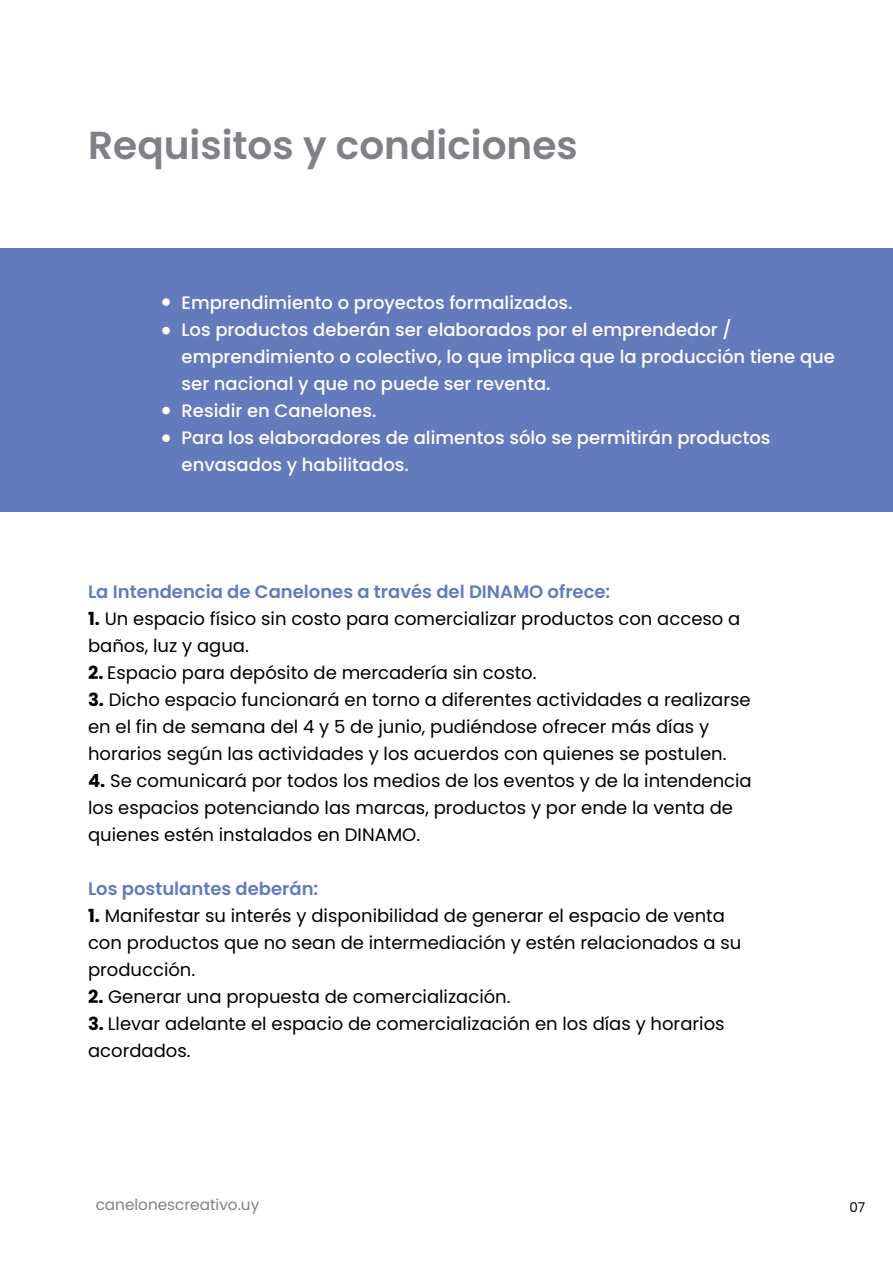
<style>
.page{position:relative;width:893px;height:1263px;background:#fff}
.page>*{position:absolute;margin:0;border:0;box-sizing:border-box;transform-origin:0 0}
.t1{font:600 39px "Poppins";color:#808186}
.t2{font:18px/27px "Poppins";color:#000}
.t3{font:500 18px/27px "Poppins";color:#fff}
.t4{font:600 18px "Poppins";color:#637bbc}
.t5{font:15.3px "Poppins";color:#808186}
.t6{font:13.5px "Poppins";color:#000}
.s1{font-weight:700}
</style>
<div class="page">
<div style="left:0;top:248px;width:893px;height:263px;background:#637bbc"></div>
<div style="left:162px;top:298px;width:8px;height:8px;background:#fff;border-radius:50%"></div>
<div style="left:162px;top:434px;width:8px;height:8px;background:#fff;border-radius:50%"></div>
<div style="left:162px;top:407px;width:8px;height:7px;background:#fff;border-radius:50%"></div>
<div style="left:162px;top:327px;width:8px;height:7px;background:#fff;border-radius:50%"></div>
<h1 class="t1" style="left:88px;top:122px;width:491px">Requisitos y condiciones</h1>
<p class="t3" style="left:182px;top:289px;width:655px">Emprendimiento o proyectos formalizados.<br>Los productos deberán ser elaborados por el emprendedor / emprendimiento o colectivo, lo que implica que la producción tiene que ser nacional y que no puede ser reventa.<br>Residir en Canelones.<br>Para los elaboradores de alimentos sólo se permitirán productos envasados y habilitados.</p>
<p class="t4" style="left:88px;top:581px;width:524px">La Intendencia de Canelones a través del DINAMO ofrece:</p>
<p class="t2" style="left:88px;top:605px;width:654px"><span class="s1">1.</span> Un espacio físico sin costo para comercializar productos con acceso a baños, luz y agua.</p>
<p class="t2" style="left:88px;top:659px;width:450px"><span class="s1">2.</span> Espacio para depósito de mercadería sin costo.</p>
<p class="t2" style="left:88px;top:686px;width:664px"><span class="s1">3.</span> Dicho espacio funcionará en torno a diferentes actividades a realizarse en el fin de semana del 4 y 5 de junio, pudiéndose ofrecer más días y horarios según las actividades y los acuerdos con quienes se postulen.</p>
<p class="t2" style="left:88px;top:767px;width:665px"><span class="s1">4.</span> Se comunicará por todos los medios de los eventos y de la intendencia los espacios potenciando las marcas, productos y por ende la venta de quienes estén instalados en DINAMO.</p>
<p class="t4" style="left:88px;top:878px;width:232px">Los postulantes deberán:</p>
<p class="t2" style="left:88px;top:902px;width:655px"><span class="s1">1.</span> Manifestar su interés y disponibilidad de generar el espacio de venta con productos que no sean de intermediación y estén relacionados a su producción.</p>
<p class="t2" style="left:88px;top:983px;width:424px"><span class="s1">2.</span> Generar una propuesta de comercialización.</p>
<p class="t2" style="left:88px;top:1010px;width:638px"><span class="s1">3.</span> Llevar adelante el espacio de comercialización en los días y horarios acordados.</p>
<p class="t5" style="left:96px;top:1195px;width:165px">canelonescreativo.uy</p>
<p class="t6" style="left:849px;top:1199px;width:17px">07</p>
</div>
